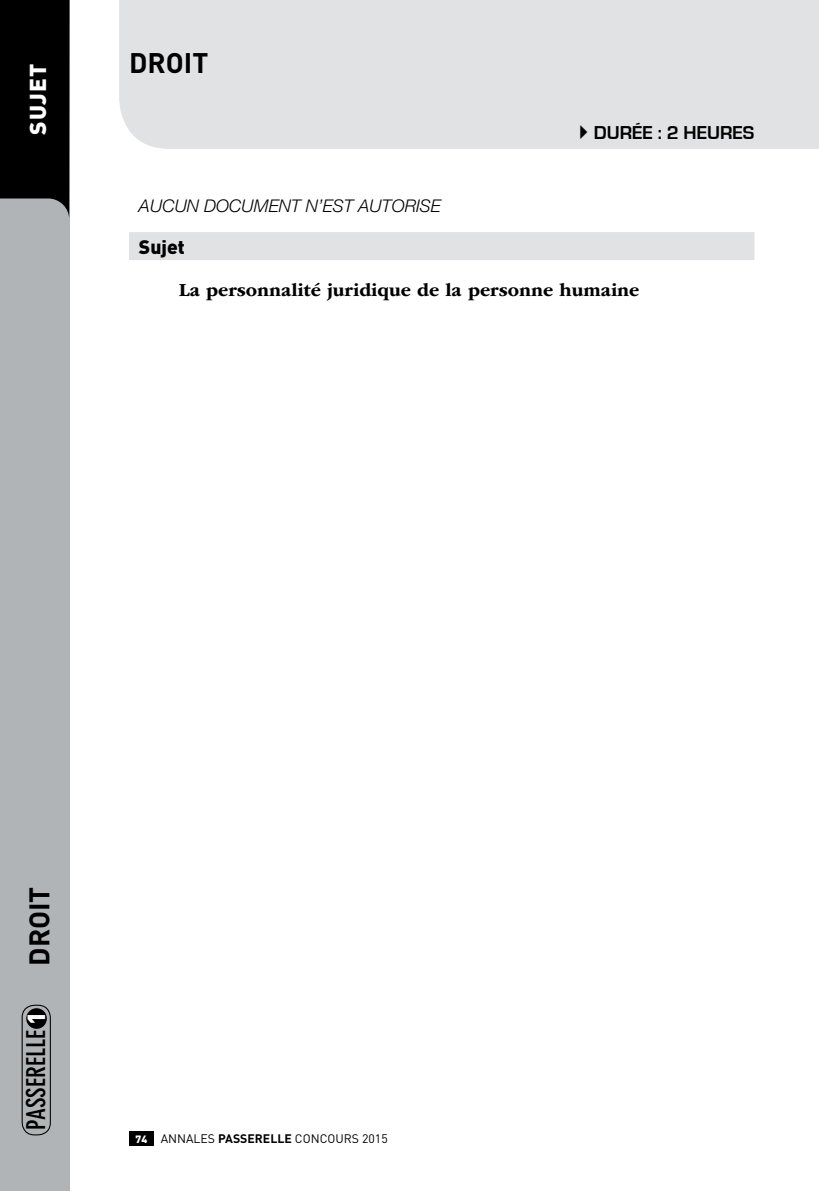
<style>
.page{position:relative;width:819px;height:1191px;background:#fff}
.page>*{position:absolute;margin:0;border:0;box-sizing:border-box;transform-origin:0 0}
.t1{font:700 28px "DIN";color:#000}
.t2{font:700 condensed 25.72px "DIN Neuzeit Grotesk";color:#000}
.t3{font:900 22.75px "DIN";letter-spacing:.045em;color:#fff}
.t4{font:700 19.25px "ITC Garamond Std";color:#000}
.t5{font:700 19.25px "Eurostile";color:#000}
.t6{font:900 19.25px "DIN";color:#000}
.t7{font:italic 300 17.5px "Helvetica Neue";color:#000}
.t8{font:12.25px "DIN";color:#000}
.s1{font-family:"DIN";font-weight:900;font-stretch:normal;font-size:24.5px;color:#fff}
.s2{font-weight:900;font-size:10.5px;color:#fff}
.s3{font-weight:700}
</style>
<div class="page">
<div style="left:119px;top:0;width:700px;height:149px;background:#e1e2e3"></div>
<div style="left:0;top:0;width:69px;height:1191px;background:#b1b4b6"></div>
<div style="left:129px;top:1131px;width:25px;height:15px;background:#000"></div>
<div style="left:129px;top:232px;width:625px;height:28px;background:#e1e2e3"></div>
<div style="left:26px;top:1008px;width:21px;height:20px;background:#000;border-radius:50%"></div>
<div style="left:22px;top:1004px;width:29px;height:131px;border:1px solid #000;border-radius:12px"></div>
<svg style="left:0;top:0;width:69px;height:216px;background:#0d0d0d"></svg>
<svg style="left:580px;top:125px;width:7px;height:14px"></svg>
<p class="t3" style="left:23px;top:135px;width:73px;rotate:-90deg">SUJET</p>
<h1 class="t1" style="left:129px;top:44px;width:81px">DROIT</h1>
<p class="t5" style="left:594px;top:122px;width:162px">DURÉE : 2 HEURES</p>
<p class="t7" style="left:139px;top:196px;width:303px">AUCUN DOCUMENT N’EST AUTORISE</p>
<p class="t6" style="left:139px;top:234px;width:47px">Sujet</p>
<p class="t4" style="left:179px;top:279px;width:462px">La personnalité juridique de la personne humaine</p>
<h1 class="t1" style="left:21px;top:965px;width:81px;rotate:-90deg">DROIT</h1>
<h2 class="t2" style="left:21px;top:1129px;width:119px;rotate:-90deg">PASSERELLE <span class="s1">1</span></h2>
<p class="t8" style="left:136px;top:1130px;width:176px"><span class="s2">74</span> ANNALES <span class="s3">PASSERELLE</span> CONCOURS</p>
<p class="t8" style="left:362px;top:1130px;width:27px">2015</p>
</div>
